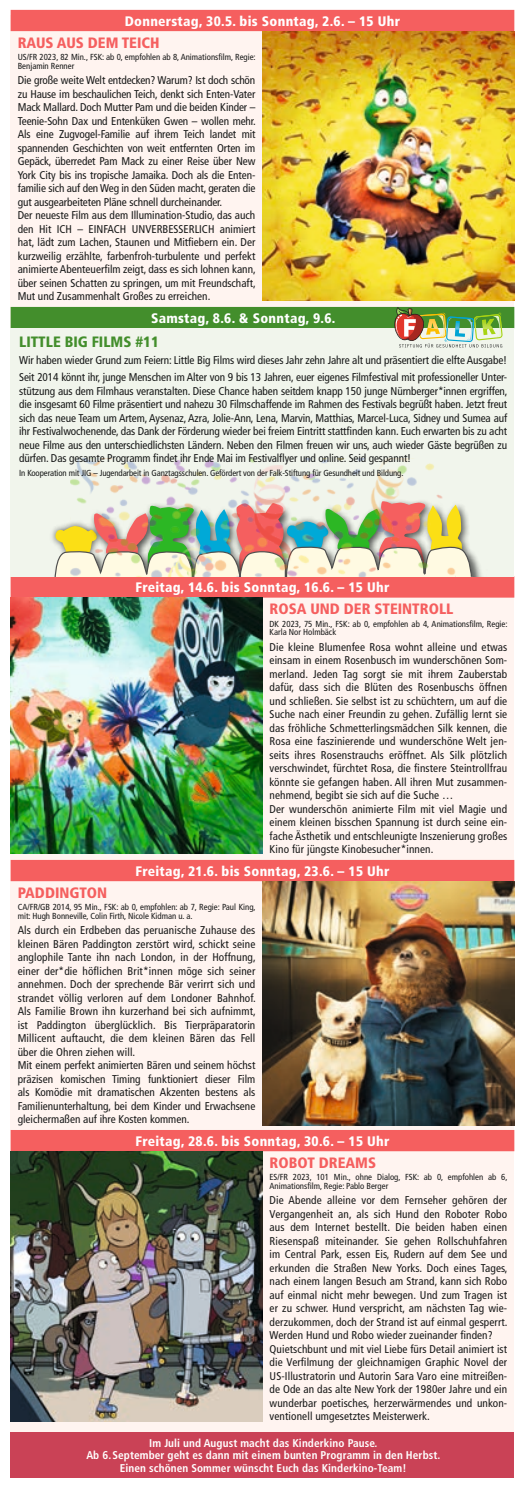
<style>
.page{position:relative;width:525px;height:1489px;background:#fff}
.page>*{position:absolute;margin:0;border:0;box-sizing:border-box;transform-origin:0 0}
.t1{font:900 condensed 15px "Frutiger LT Std";color:#f55f5f}
.t2{font:900 condensed 15px "Frutiger LT Std";color:#438e2c}
.t3{font:900 condensed 13.75px "Frutiger LT Std";letter-spacing:.02em;color:#fff}
.t4{font:condensed 11.25px/13.5px "Frutiger LT Std";letter-spacing:.01em;color:#171818}
.t5{font:condensed 11.25px/13.5px "Frutiger LT Std";letter-spacing:-.01em;color:#171818}
.t6{font:700 condensed 11.25px/12.5px "Frutiger LT Std";letter-spacing:.01em;color:#fff;text-align:center}
.t7{font:condensed 8.75px/8.8px "Frutiger LT Std";color:#171818}
</style>
<div class="page">
<div style="left:11px;top:16px;width:503px;height:1462px;background:#fff4f0"></div>
<div style="left:11px;top:10px;width:503px;height:21px;background:#f55f5f"></div>
<div style="left:11px;top:307px;width:503px;height:21px;background:#438e2c"></div>
<div style="left:11px;top:576px;width:503px;height:21px;background:#f55f5f"></div>
<div style="left:11px;top:859px;width:503px;height:22px;background:#f55f5f"></div>
<div style="left:11px;top:1129px;width:503px;height:22px;background:#f55f5f"></div>
<div style="left:11px;top:328px;width:503px;height:248px;background:#f1f5ec"></div>
<img style="left:262px;top:31px;width:252px;height:269px">
<img style="left:262px;top:881px;width:252px;height:243px">
<img style="left:11px;top:597px;width:251px;height:256px">
<img style="left:11px;top:1151px;width:251px;height:270px">
<div style="left:49px;top:519px;width:54px;height:41px;background:#171818;opacity:.75"></div>
<svg style="left:54px;top:504px;width:428px;height:72px"></svg>
<div style="left:11px;top:1432px;width:503px;height:46px;background:#ca4256"></div>
<img style="left:394px;top:307px;width:108px;height:40px">
<img style="left:70px;top:458px;width:385px;height:118px">
<p class="t3" style="left:125px;top:13px;width:277px">Donnerstag, 30.5. bis Sonntag, 2.6. – 15 Uhr</p>
<h1 class="t1" style="left:18px;top:34px;width:143px">RAUS AUS DEM TEICH</h1>
<p class="t7" style="left:18px;top:53px;width:239px">US/FR 2023, 82 Min., FSK: ab 0, empfohlen ab 8, Animationsfilm, Regie:<br>Benjamin Renner</p>
<p class="t5" style="left:18px;top:74px;width:239px">Die große weite Welt entdecken? Warum? Ist doch schön zu Hause im beschaulichen Teich, denkt sich Enten-Vater Mack Mallard. Doch Mutter Pam und die beiden Kinder – Teenie-Sohn Dax und Entenküken Gwen – wollen mehr.<br>Als eine Zugvogel-Familie auf ihrem Teich landet mit spannenden Geschichten von weit entfernten Orten im Gepäck, überredet Pam Mack zu einer Reise über New York City bis ins tropische Jamaika. Doch als die Enten&shy;familie sich auf den Weg in den Süden macht, geraten die gut ausgearbeiteten Pläne schnell durcheinander.<br>Der neueste Film aus dem Illumination-Studio, das auch den Hit ICH – EINFACH UNVERBESSERLICH animiert hat, lädt zum Lachen, Staunen und Mitfiebern ein. Der kurzweilig erzählte, farbenfroh-turbulente und perfekt animierte Abenteuerfilm zeigt, dass es sich lohnen kann, über seinen Schatten zu springen, um mit Freundschaft, Mut und Zusammenhalt Großes zu erreichen.</p>
<p class="t3" style="left:151px;top:310px;width:186px">Samstag, 8.6. &amp; Sonntag, 9.6.</p>
<h1 class="t2" style="left:19px;top:333px;width:141px">LITTLE BIG FILMS #11</h1>
<p class="t5" style="left:19px;top:352px;width:489px;line-height:17px">Wir haben wieder Grund zum Feiern: Little Big Films wird dieses Jahr zehn Jahre alt und präsentiert die elfte Ausgabe!<br>Seit 2014 könnt ihr, junge Menschen im Alter von 9 bis 13 Jahren, euer eigenes Filmfestival mit professioneller Unter-</p>
<p class="t4" style="left:19px;top:384px;width:489px;text-align:justify">stützung aus dem Filmhaus veranstalten. Diese Chance haben seitdem knapp 150 junge Nürnberger*innen ergriffen, die insgesamt 60 Filme präsentiert und nahezu 30 Filmschaffende im Rahmen des Festivals begrüßt haben. Jetzt freut sich das neue Team um Artem, Aysenaz, Azra, Jolie-Ann, Lena, Marvin, Matthias, Marcel-Luca, Sidney und Sumea auf ihr Festivalwochenende, das Dank der Förderung wieder bei freiem Eintritt stattfinden kann. Euch erwarten bis zu acht neue Filme aus den unterschiedlichsten Ländern. Neben den Filmen freuen wir uns, auch wieder Gäste begrüßen zu dürfen. Das gesamte Programm findet ihr Ende Mai im Festivalflyer und online. Seid gespannt!</p>
<p class="t7" style="left:19px;top:468px;width:385px">In Kooperation mit JIG – Jugendarbeit in Ganztagsschulen. Gefördert von der Falk-Stiftung für Gesundheit und Bildung.</p>
<p class="t3" style="left:135px;top:579px;width:255px">Freitag, 14.6. bis Sonntag, 16.6. – 15 Uhr</p>
<h1 class="t1" style="left:269px;top:600px;width:185px">ROSA UND DER STEINTROLL</h1>
<p class="t7" style="left:269px;top:619px;width:239px">DK 2023, 75 Min., FSK: ab 0, empfohlen ab 4, Animationsfilm, Regie:<br>Karla Nor Holmbäck</p>
<p class="t4" style="left:269px;top:640px;width:239px">Die kleine Blumenfee Rosa wohnt alleine und etwas einsam in einem Rosenbusch im wunderschönen Som&shy;merland. Jeden Tag sorgt sie mit ihrem Zauberstab dafür, dass sich die Blüten des Rosenbuschs öffnen und schließen. Sie selbst ist zu schüchtern, um auf die Suche nach einer Freundin zu gehen. Zufällig lernt sie das fröhliche Schmetterlingsmädchen Silk kennen, die Rosa eine faszinierende und wunderschöne Welt jen&shy;seits ihres Rosenstrauchs eröffnet. Als Silk plötzlich verschwindet, fürchtet Rosa, die finstere Steintrollfrau könnte sie gefangen haben. All ihren Mut zusammen&shy;nehmend, begibt sie sich auf die Suche …<br>Der wunderschön animierte Film mit viel Magie und einem kleinen bisschen Spannung ist durch seine ein&shy;fache Ästhetik und entschleunigte Inszenierung großes Kino für jüngste Kinobesucher*innen.</p>
<p class="t3" style="left:135px;top:862px;width:255px">Freitag, 21.6. bis Sonntag, 23.6. – 15 Uhr</p>
<h1 class="t1" style="left:18px;top:883px;width:91px">PADDINGTON</h1>
<p class="t7" style="left:18px;top:902px;width:239px">CA/FR/GB 2014, 95 Min., FSK: ab 0, empfohlen: ab 7, Regie: Paul King, mit: Hugh Bonneville, Colin Firth, Nicole Kidman u. a.</p>
<p class="t4" style="left:18px;top:923px;width:239px">Als durch ein Erdbeben das peruanische Zuhause des kleinen Bären Paddington zerstört wird, schickt seine anglophile Tante ihn nach London, in der Hoffnung, einer der*die höflichen Brit*innen möge sich seiner annehmen. Doch der sprechende Bär verirrt sich und strandet völlig verloren auf dem Londoner Bahnhof.<br>Als Familie Brown ihn kurzerhand bei sich aufnimmt, ist Paddington überglücklich. Bis Tierpräparatorin Millicent auftaucht, die dem kleinen Bären das Fell über die Ohren ziehen will.<br>Mit einem perfekt animierten Bären und seinem höchst präzisen komischen Timing funktioniert dieser Film als Komödie mit dramatischen Akzenten bestens als Familienunterhaltung, bei dem Kinder und Erwachsene gleichermaßen auf ihre Kosten kommen.</p>
<p class="t3" style="left:135px;top:1132px;width:255px">Freitag, 28.6. bis Sonntag, 30.6. – 15 Uhr</p>
<h1 class="t1" style="left:269px;top:1153px;width:108px">ROBOT DREAMS</h1>
<p class="t7" style="left:269px;top:1172px;width:239px">ES/FR 2023, 101 Min., ohne Dialog, FSK: ab 0, empfohlen ab 6,<br>Animationsfilm, Regie: Pablo Berger</p>
<p class="t4" style="left:269px;top:1193px;width:239px">Die Abende alleine vor dem Fernseher gehören der Vergangenheit an, als sich Hund den Roboter Robo aus dem Internet bestellt. Die beiden haben einen Riesenspaß miteinander. Sie gehen Rollschuhfahren im Central Park, essen Eis, Rudern auf dem See und erkunden die Straßen New Yorks. Doch eines Tages, nach einem langen Besuch am Strand, kann sich Robo auf einmal nicht mehr bewegen. Und zum Tragen ist er zu schwer. Hund verspricht, am nächsten Tag wie&shy;derzukommen, doch der Strand ist auf einmal gesperrt.<br>Werden Hund und Robo wieder zueinander finden?<br>Quietschbunt und mit viel Liebe fürs Detail animiert ist die Verfilmung der gleichnamigen Graphic Novel der US-Illustratorin und Autorin Sara Varo eine mitreißen&shy;de Ode an das alte New York der 1980er Jahre und ein wunderbar poetisches, herzerwärmendes und unkon&shy;ventionell umgesetztes Meisterwerk.</p>
<p class="t6" style="left:86px;top:1436px;width:355px">Im Juli und August macht das Kinderkino Pause.<br>Ab 6.September geht es dann mit einem bunten Programm in den Herbst.<br>Einen schönen Sommer wünscht Euch das Kinderkino-Team!</p>
</div>
